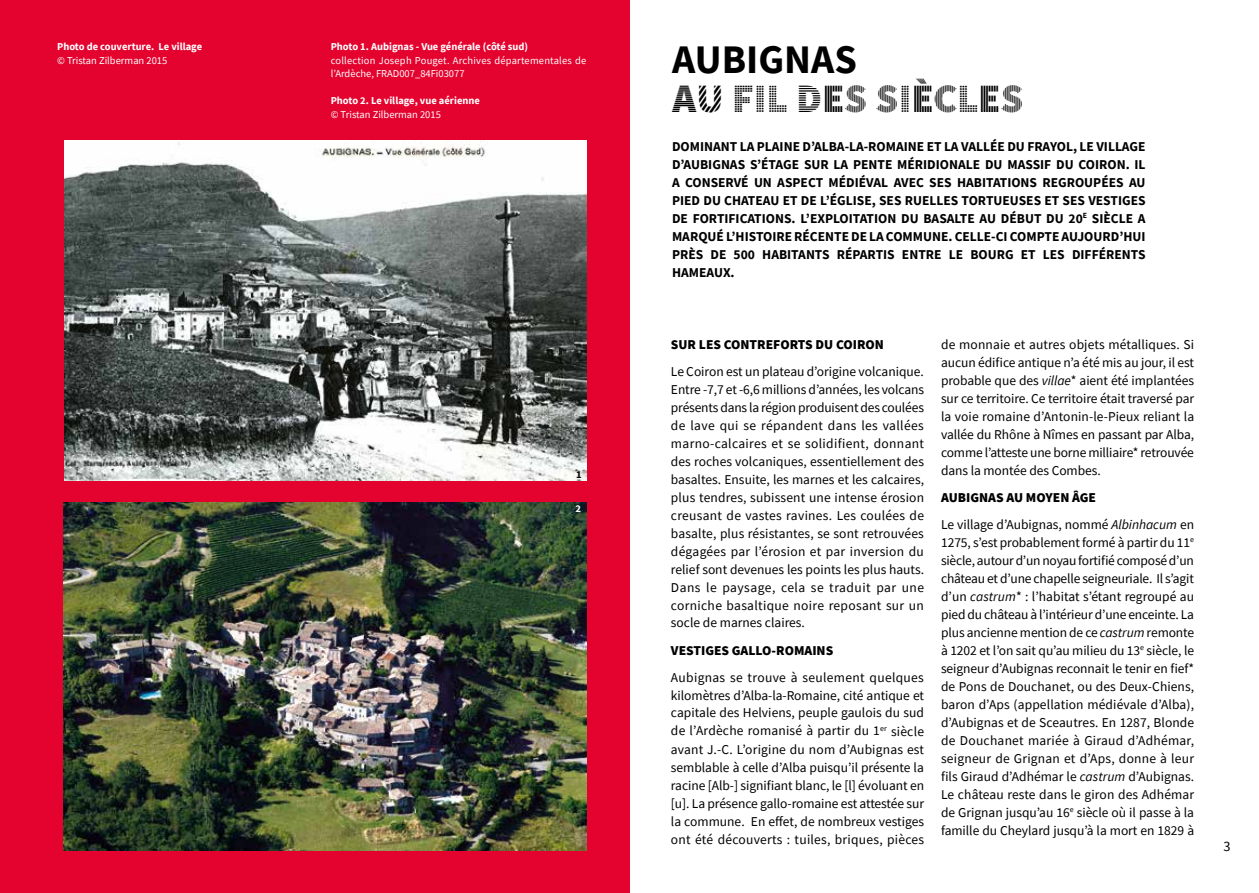
<style>
.page{position:relative;width:1259px;height:893px;background:#fff}
.page>*{position:absolute;margin:0;border:0;box-sizing:border-box;transform-origin:0 0}
.t1{font:900 40.5px "Source Sans Pro DISPLAYV2";color:#000}
.t2{font:700 40.5px "Source Sans Pro";color:#000}
.t3{font:14.25px "Source Sans Pro";color:#000}
.t4{font:13.5px/18px "Source Sans Pro";color:#000;text-align:justify}
.t5{font:700 13.5px/18px "Source Sans Pro";color:#000}
.t6{font:900 13.5px "Source Sans Pro";color:#000}
.t7{font:700 10.5px "Source Sans Pro";color:#fff}
.t8{font:10.5px/13.5px "Source Sans Pro";letter-spacing:.02em;color:#fff}
.t9{font:10.5px "Source Sans Pro";color:#fff}
.t10{font:700 10.5px "Source Sans Pro";color:#000}
.s1{font-style:italic}
.s2{font-weight:900}
</style>
<div class="page">
<div style="left:0;top:0;width:629px;height:893px;background:#e4032e"></div>
<img style="left:64px;top:502px;width:522px;height:348px">
<img style="left:64px;top:141px;width:523px;height:340px">
<p class="t7" style="left:57px;top:40px;width:147px">Photo de couverture. Le village</p>
<p class="t9" style="left:57px;top:54px;width:112px">© Tristan Zilberman 2015</p>
<p class="t7" style="left:331px;top:40px;width:199px">Photo 1. Aubignas - Vue générale (côté sud)</p>
<p class="t8" style="left:331px;top:54px;width:257px">collection Joseph Pouget. Archives départementales de l’Ardèche, FRAD007_84Fi03077</p>
<p class="t7" style="left:331px;top:94px;width:151px">Photo 2. Le village, vue aérienne</p>
<p class="t9" style="left:331px;top:108px;width:112px">© Tristan Zilberman 2015</p>
<p class="t10" style="left:576px;top:467px;width:7px">1</p>
<p class="t7" style="left:575px;top:502px;width:7px">2</p>
<h1 class="t2" style="left:672px;top:32px;width:136px">AUBIGNAS</h1>
<h1 class="t1" style="left:672px;top:77px;width:350px">AU FIL DES SI ÈCLES</h1>
<p class="t5" style="left:672px;top:137px;width:37px">DOMINAN</p>
<p class="t5" style="left:730px;top:137px;width:43px">T LA PLAIN</p>
<p class="t5" style="left:792px;top:137px;width:184px">E D’AL BA-LA-RO MAIN E ET LA VALLÉ</p>
<p class="t5" style="left:997px;top:137px;width:114px">E DU FRAYOL, LE VILLA</p>
<p class="t5" style="left:1129px;top:137px;width:18px">GE</p>
<p class="t5" style="left:672px;top:155px;width:58px">D’AU BIGNAS</p>
<p class="t5" style="left:750px;top:155px;width:64px">S’ÉTAGE SUR</p>
<p class="t5" style="left:833px;top:155px;width:82px">LA PENTE MÉRIDIONAL</p>
<p class="t5" style="left:973px;top:155px;width:53px">E DU MASSI</p>
<p class="t5" style="left:1044px;top:155px;width:43px">F DU COIRON</p>
<p class="t5" style="left:1125px;top:155px;width:15px">. IL</p>
<p class="t5" style="left:672px;top:173px;width:23px">A CONS</p>
<p class="t5" style="left:718px;top:173px;width:129px">ERVÉ UN ASPECT MÉDIÉ</p>
<p class="t5" style="left:866px;top:173px;width:150px">VAL AVEC SES HABITATIONS</p>
<p class="t5" style="left:1042px;top:173px;width:34px">REGROU</p>
<p class="t5" style="left:672px;top:173px;width:474px;text-indent:421px">PÉES AU<br>PIED DU CHATEAU ET DE L’ÉGLISE, SES RU ELLES TORTUEUSES ET SES VESTIGES<br>DE FORTIFICATIONS</p>
<p class="t5" style="left:672px;top:209px;width:475px;text-indent:288px">TE AU DÉBUT DU 20<sup>E</sup> SI ÈCLE A<br>MARQUÉ L’HISTOIRE RÉCENTE DE LA COMMUN E. CELLE-CI COMPTE AUJOURD</p>
<p class="t5" style="left:791px;top:209px;width:91px">. L’EXPLOITATION</p>
<p class="t5" style="left:901px;top:209px;width:39px">DU BASAL</p>
<p class="t5" style="left:1119px;top:227px;width:20px">’HUI</p>
<p class="t5" style="left:672px;top:245px;width:316px">PRÈS DE 500 HABITANTS RÉPARTIS ENTRE LE BOUR</p>
<p class="t5" style="left:1005px;top:245px;width:141px">G ET LES DI FFÉRENTS</p>
<p class="t5" style="left:672px;top:263px;width:64px">HAMEAUX.</p>
<p class="t6" style="left:671px;top:335px;width:214px">SUR LES CONTREFORTS DU COIRON</p>
<p class="t4" style="left:671px;top:362px;width:255px">Le Coiron est un plateau d’origine volcanique.<br>Entre -7,7 et -6,6 millions d’années, les volcans présents dans la région produisent des coulées de lave qui se répandent dans les vallées marno-calcaires et se solidifient, donnant des roches volcaniques, essentiellement des basaltes. Ensuite, les marnes et les calcaires, plus tendres, subissent une intense érosion creusant de vastes ravines. Les coulées de basalte, plus résistantes, se sont retrouvées dégagées par l’érosion et par inversion du relief sont devenues les points les plus hauts.<br>Dans le paysage, cela se traduit par une corniche basaltique noire reposant sur un socle de marnes claires.</p>
<p class="t6" style="left:671px;top:641px;width:164px">VESTIGES GALLO-ROMAINS</p>
<p class="t4" style="left:671px;top:668px;width:255px">Aubignas se trouve à seulement quelques kilomètres d’Alba-la-Romaine, cité antique et capitale des Helviens, peuple gaulois du sud de l’Ardèche romanisé à partir du 1<sup>er</sup> siècle avant J.-C. L’origine du nom d’Aubignas est semblable à celle d’Alba puisqu’il présente la racine [Alb-] signifiant blanc, le [l] évoluant en [u]. La présence gallo-romaine est attestée sur la commune. En effet, de nombreux vestiges ont été découverts : tuiles, briques, pièces</p>
<p class="t4" style="left:941px;top:335px;width:255px">de monnaie et autres objets métalliques. Si aucun édifice antique n’a été mis au jour, il est probable que des <span class="s1">villae</span>* aient été implantées sur ce territoire. Ce territoire était traversé par la voie romaine d’Antonin-le-Pieux reliant la vallée du Rhône à Nîmes en passant par Alba, comme l’atteste une borne milliaire* retrouvée dans la montée des Combes.</p>
<p class="t4" style="left:941px;top:483px;width:254px;line-height:27px"><span class="s2">AUBIGNAS AU MOYEN ÂGE<br></span>Le village d’Aubignas, nommé <span class="s1">Albinhacum</span> en</p>
<p class="t4" style="left:941px;top:533px;width:255px">1275, s’est probablement formé à partir du 11<sup>e </sup>siècle, autour d’un noyau fortifié composé d’un château et d’une chapelle seigneuriale. Il s’agit d’un <span class="s1">castrum</span>* : l’habitat s’étant regroupé au pied du château à l’intérieur d’une enceinte. La plus ancienne mention de ce <span class="s1">castrum</span> remonte à 1202 et l’on sait qu’au milieu du 13<sup>e</sup> siècle, le seigneur d’Aubignas reconnait le tenir en fief* de Pons de Douchanet, ou des Deux-Chiens, baron d’Aps (appellation médiévale d’Alba), d’Aubignas et de Sceautres. En 1287, Blonde de Douchanet mariée à Giraud d’Adhémar, seigneur de Grignan et d’Aps, donne à leur fils Giraud d’Adhémar le <span class="s1">castrum</span> d’Aubignas.<br>Le château reste dans le giron des Adhémar de Grignan jusqu’au 16<sup>e</sup> siècle où il passe à la famille du Cheylard jusqu’à la mort en 1829 à</p>
<p class="t3" style="left:1223px;top:837px;width:9px">3</p>
</div>
